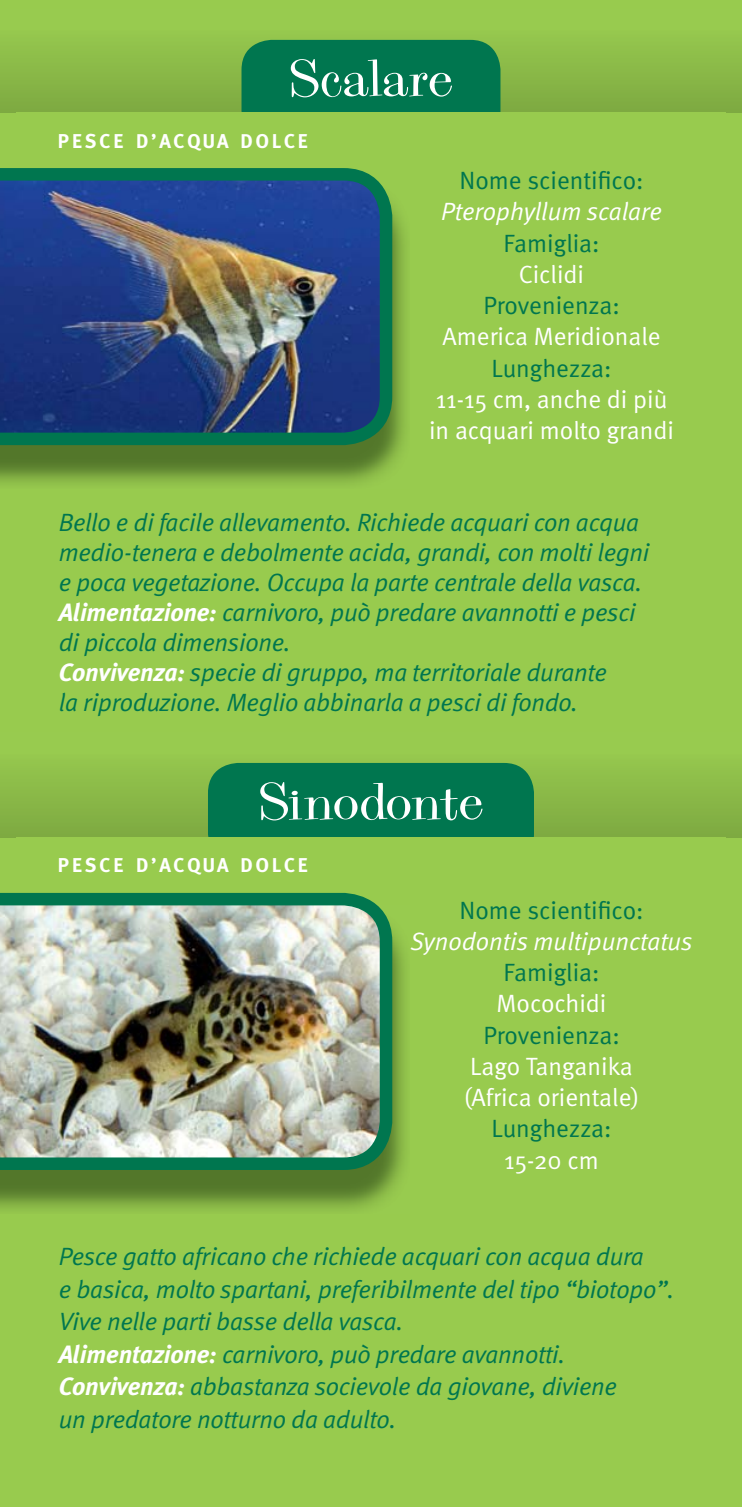
<style>
.page{position:relative;width:742px;height:1507px;background:#fff}
.page>*{position:absolute;margin:0;border:0;box-sizing:border-box;transform-origin:0 0}
.t1{font:55px "Pike";color:#fff;scale:1.3 1}
.t2{font:italic 25px/30px "Meta Normal";letter-spacing:-.01em;color:#00764f}
.t3{font:25px/31.2px "Meta Normal";color:#fff}
.t4{font:25px "Meta Normal";color:#00764f}
.t5{font:italic 25px "Meta Normal";color:#fff}
.t6{font:700 20px "Meta";letter-spacing:.15em;color:#fff}
.s1{font-family:"Meta Plus";font-weight:700;color:#fff}
</style>
<div class="page">
<div style="left:0;top:0;width:741px;height:1506px;background:#98cb4e"></div>
<img style="left:0;top:931px;width:406px;height:279px">
<img style="left:0;top:893px;width:392px;height:277px">
<img style="left:0;top:206px;width:406px;height:278px">
<img style="left:0;top:168px;width:392px;height:277px">
<div style="left:0;top:9px;width:741px;height:103px;background:linear-gradient(to bottom,#9bcf51,#7eaa41)"></div>
<div style="left:241px;top:40px;width:259px;height:100px;background:#00764f;border-radius:30px"></div>
<div style="left:16px;top:112px;width:709px;height:45px;background:#98cb4e"></div>
<div style="left:0;top:732px;width:741px;height:105px;background:linear-gradient(to bottom,#9bcf51,#7eaa41)"></div>
<div style="left:208px;top:763px;width:325px;height:100px;background:#00764f;border-radius:30px"></div>
<div style="left:16px;top:837px;width:709px;height:44px;background:#98cb4e"></div>
<h1 class="t1" style="left:289px;top:60px;width:128px">Scalare</h1>
<p class="t6" style="left:58px;top:133px;width:251px">PESCE D’ACQUA DOLCE</p>
<p class="t4" style="left:459px;top:171px;width:185px">Nome scientifico:</p>
<p class="t5" style="left:441px;top:202px;width:222px">Pterophyllum scalare</p>
<p class="t4" style="left:503px;top:233px;width:97px">Famiglia:</p>
<p class="t3" style="left:518px;top:260px;width:67px">Ciclidi</p>
<p class="t4" style="left:483px;top:296px;width:138px">Provenienza:</p>
<p class="t3" style="left:442px;top:323px;width:219px">America Meridionale</p>
<p class="t4" style="left:491px;top:358px;width:121px">Lunghezza:</p>
<p class="t3" style="left:429px;top:385px;width:246px">11-15 cm, anche di più in acquari molto grandi</p>
<p class="t2" style="left:59px;top:509px;width:592px">Bello e di facile allevamento. Richiede acquari con acqua medio-tenera e debolmente acida, grandi, con molti legni e poca vegetazione. Occupa la parte centrale della vasca.<br><span class="s1">Alimentazione:</span> carnivoro, può predare avannotti e pesci di piccola dimensione.<br><span class="s1">Convivenza:</span> specie di gruppo, ma territoriale durante<br>la riproduzione. Meglio abbinarla a pesci di fondo.</p>
<h1 class="t1" style="left:258px;top:782px;width:175px">Sinodonte</h1>
<p class="t6" style="left:58px;top:857px;width:251px">PESCE D’ACQUA DOLCE</p>
<p class="t4" style="left:459px;top:900px;width:185px">Nome scientifico:</p>
<p class="t5" style="left:410px;top:931px;width:284px">Synodontis multipunctatus</p>
<p class="t4" style="left:503px;top:963px;width:97px">Famiglia:</p>
<p class="t3" style="left:496px;top:990px;width:111px">Mocochidi</p>
<p class="t4" style="left:483px;top:1025px;width:138px">Provenienza:</p>
<p class="t3" style="left:463px;top:1052px;width:177px">Lago Tanganika (Africa orientale)</p>
<p class="t4" style="left:491px;top:1119px;width:121px">Lunghezza:</p>
<p class="t3" style="left:504px;top:1146px;width:96px">15-20 cm</p>
<p class="t2" style="left:59px;top:1242px;width:616px;line-height:32.5px">Pesce gatto africano che richiede acquari con acqua dura<br>e basica, molto spartani, preferibilmente del tipo “biotopo”.<br>Vive nelle parti basse della vasca.<br><span class="s1">Alimentazione:</span> carnivoro, può predare avannotti.<br><span class="s1">Convivenza:</span> abbastanza socievole da giovane, diviene<br>un predatore notturno da adulto.</p>
</div>
